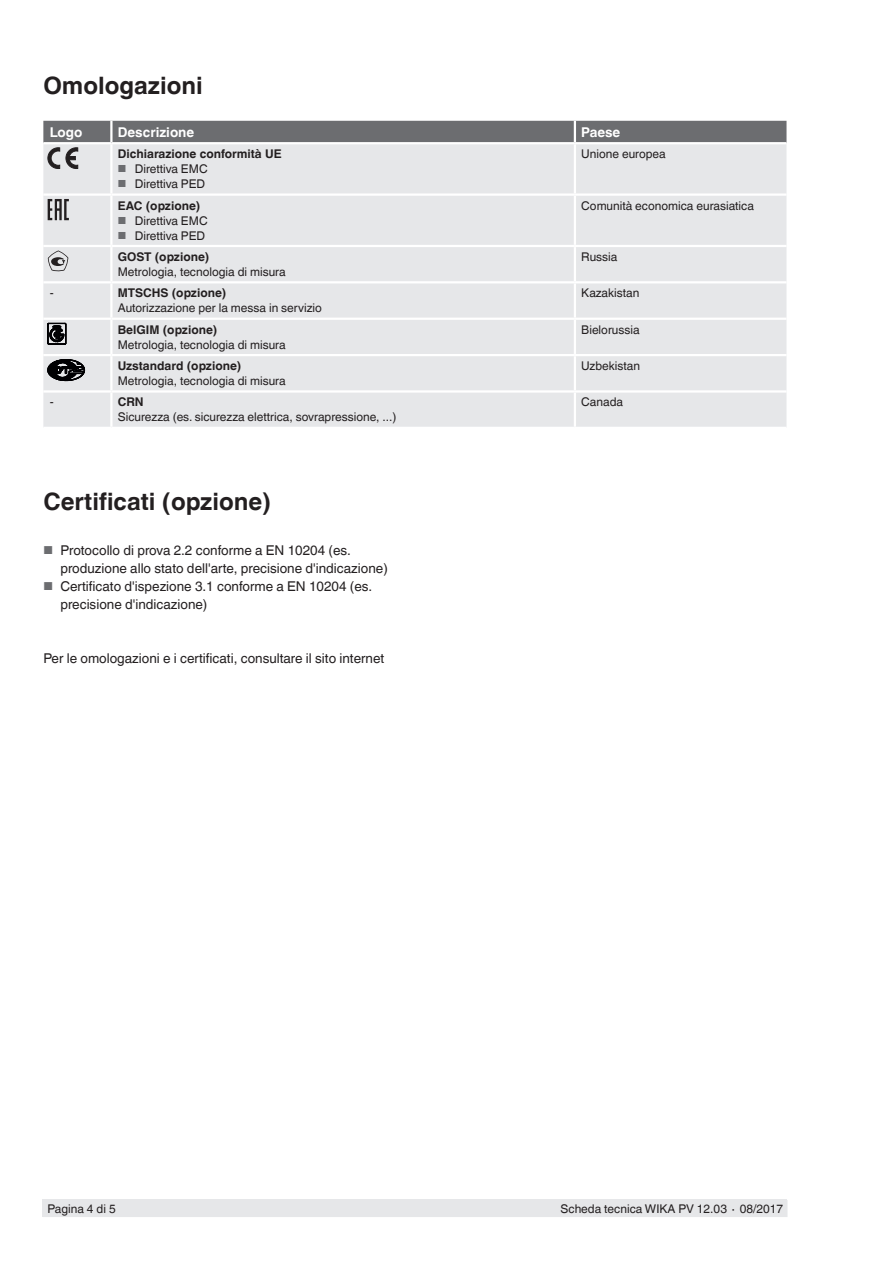
<style>
.page{position:relative;width:893px;height:1263px;background:#fff}
.page>*{position:absolute;margin:0;border:0;box-sizing:border-box;transform-origin:0 0}
.t1{font:700 24px "Helvetica World";color:#231f20}
.t2{font:13.5px/18px "Helvetica World";color:#231f20}
.t3{font:700 13.5px "Helvetica World";color:#fff}
.t4{font:12px "Helvetica World";color:#231f20}
.t5{font:700 12px "Helvetica World";color:#231f20}
.s1{font-size:10.2px;color:#6c6d70}
.s2{font-size:11.55px;color:#6c6d70}
</style>
<div class="page">
<div style="left:43px;top:1199px;width:744px;height:18px;background:#e6e7e9"></div>
<div style="left:43px;top:169px;width:743px;height:258px;background:#e6e7e9"></div>
<hr style="left:111px;top:193px;width:464px;height:3px;background:#fff">
<hr style="left:111px;top:390px;width:464px;height:3px;background:#fff">
<hr style="left:110px;top:320px;width:3px;height:34px;background:#fff">
<hr style="left:574px;top:320px;width:2px;height:34px;background:#fff">
<hr style="left:111px;top:245px;width:464px;height:2px;background:#fff">
<hr style="left:575px;top:245px;width:211px;height:2px;background:#fff">
<hr style="left:111px;top:354px;width:464px;height:2px;background:#fff">
<hr style="left:575px;top:354px;width:211px;height:2px;background:#fff">
<hr style="left:43px;top:245px;width:68px;height:2px;background:#fff">
<hr style="left:43px;top:354px;width:68px;height:2px;background:#fff">
<hr style="left:43px;top:318px;width:68px;height:2px;background:#fff">
<hr style="left:111px;top:318px;width:464px;height:2px;background:#fff">
<hr style="left:575px;top:318px;width:211px;height:2px;background:#fff">
<hr style="left:43px;top:281px;width:68px;height:2px;background:#fff">
<hr style="left:111px;top:281px;width:464px;height:2px;background:#fff">
<hr style="left:110px;top:283px;width:3px;height:35px;background:#fff">
<hr style="left:575px;top:281px;width:211px;height:2px;background:#fff">
<hr style="left:574px;top:283px;width:2px;height:35px;background:#fff">
<hr style="left:110px;top:356px;width:3px;height:34px;background:#fff">
<hr style="left:574px;top:356px;width:2px;height:34px;background:#fff">
<hr style="left:43px;top:193px;width:68px;height:3px;background:#fff">
<hr style="left:575px;top:193px;width:211px;height:3px;background:#fff">
<hr style="left:575px;top:390px;width:211px;height:3px;background:#fff">
<hr style="left:43px;top:390px;width:68px;height:3px;background:#fff">
<hr style="left:574px;top:144px;width:2px;height:49px;background:#fff">
<hr style="left:110px;top:144px;width:3px;height:49px;background:#fff">
<hr style="left:574px;top:196px;width:2px;height:49px;background:#fff">
<hr style="left:574px;top:247px;width:2px;height:34px;background:#fff">
<hr style="left:574px;top:393px;width:2px;height:34px;background:#fff">
<hr style="left:110px;top:196px;width:3px;height:49px;background:#fff">
<hr style="left:110px;top:247px;width:3px;height:34px;background:#fff">
<hr style="left:110px;top:393px;width:3px;height:34px;background:#fff">
<svg style="left:43px;top:121px;width:743px;height:48px;background:#b0b1b3"></svg>
<svg style="left:48px;top:199px;width:21px;height:21px"></svg>
<svg style="left:48px;top:250px;width:20px;height:22px"></svg>
<svg style="left:48px;top:323px;width:18px;height:22px"></svg>
<svg style="left:48px;top:359px;width:37px;height:22px"></svg>
<h1 class="t1" style="left:43px;top:71px;width:161px">Omologazioni</h1>
<p class="t3" style="left:50px;top:124px;width:34px">Logo</p>
<p class="t3" style="left:118px;top:124px;width:78px">Descrizione</p>
<p class="t3" style="left:581px;top:124px;width:41px">Paese</p>
<p class="t5" style="left:118px;top:147px;width:165px">Dichiarazione conformità UE</p>
<p class="t4" style="left:118px;top:162px;width:91px"><span class="s1">■</span> Direttiva EMC</p>
<p class="t4" style="left:118px;top:177px;width:89px"><span class="s1">■</span> Direttiva PED</p>
<p class="t4" style="left:581px;top:147px;width:86px">Unione europea</p>
<p class="t5" style="left:118px;top:198px;width:84px">EAC (opzione)</p>
<p class="t4" style="left:118px;top:213px;width:91px"><span class="s1">■</span> Direttiva EMC</p>
<p class="t4" style="left:118px;top:228px;width:89px"><span class="s1">■</span> Direttiva PED</p>
<p class="t4" style="left:581px;top:198px;width:174px">Comunità economica eurasiatica</p>
<p class="t5" style="left:118px;top:250px;width:93px">GOST (opzione)</p>
<p class="t4" style="left:118px;top:265px;width:169px">Metrologia, tecnologia di misura</p>
<p class="t4" style="left:581px;top:250px;width:38px">Russia</p>
<p class="t4" style="left:50px;top:286px;width:5px">-</p>
<p class="t5" style="left:118px;top:286px;width:110px">MTSCHS (opzione)</p>
<p class="t4" style="left:118px;top:301px;width:206px">Autorizzazione per la messa in servizio</p>
<p class="t4" style="left:581px;top:286px;width:60px">Kazakistan</p>
<p class="t5" style="left:118px;top:323px;width:101px">BelGIM (opzione)</p>
<p class="t4" style="left:118px;top:338px;width:169px">Metrologia, tecnologia di misura</p>
<p class="t4" style="left:581px;top:323px;width:60px">Bielorussia</p>
<p class="t5" style="left:118px;top:359px;width:125px">Uzstandard (opzione)</p>
<p class="t4" style="left:118px;top:374px;width:169px">Metrologia, tecnologia di misura</p>
<p class="t4" style="left:581px;top:359px;width:60px">Uzbekistan</p>
<p class="t4" style="left:50px;top:395px;width:5px">-</p>
<p class="t5" style="left:118px;top:395px;width:27px">CRN</p>
<p class="t4" style="left:118px;top:410px;width:280px">Sicurezza (es. sicurezza elettrica, sovrapressione, ...)</p>
<p class="t4" style="left:581px;top:395px;width:43px">Canada</p>
<h1 class="t1" style="left:43px;top:488px;width:229px">Certificati (opzione)</h1>
<p class="t2" style="left:60px;top:541px;width:329px;text-indent:-17px"><span class="s2">■</span> Protocollo di prova 2.2 conforme a EN 10204 (es. produzione allo stato dell'arte, precisione d'indicazione)</p>
<p class="t2" style="left:60px;top:577px;width:313px;text-indent:-17px"><span class="s2">■</span> Certificato d'ispezione 3.1 conforme a EN 10204 (es. precisione d'indicazione)</p>
<p class="t2" style="left:43px;top:649px;width:342px">Per le omologazioni e i certificati, consultare il sito internet</p>
<p class="t4" style="left:48px;top:1202px;width:70px">Pagina 4 di 5</p>
<p class="t4" style="left:561px;top:1202px;width:224px">Scheda tecnica WIKA PV 12.03 ∙ 08/2017</p>
</div>
